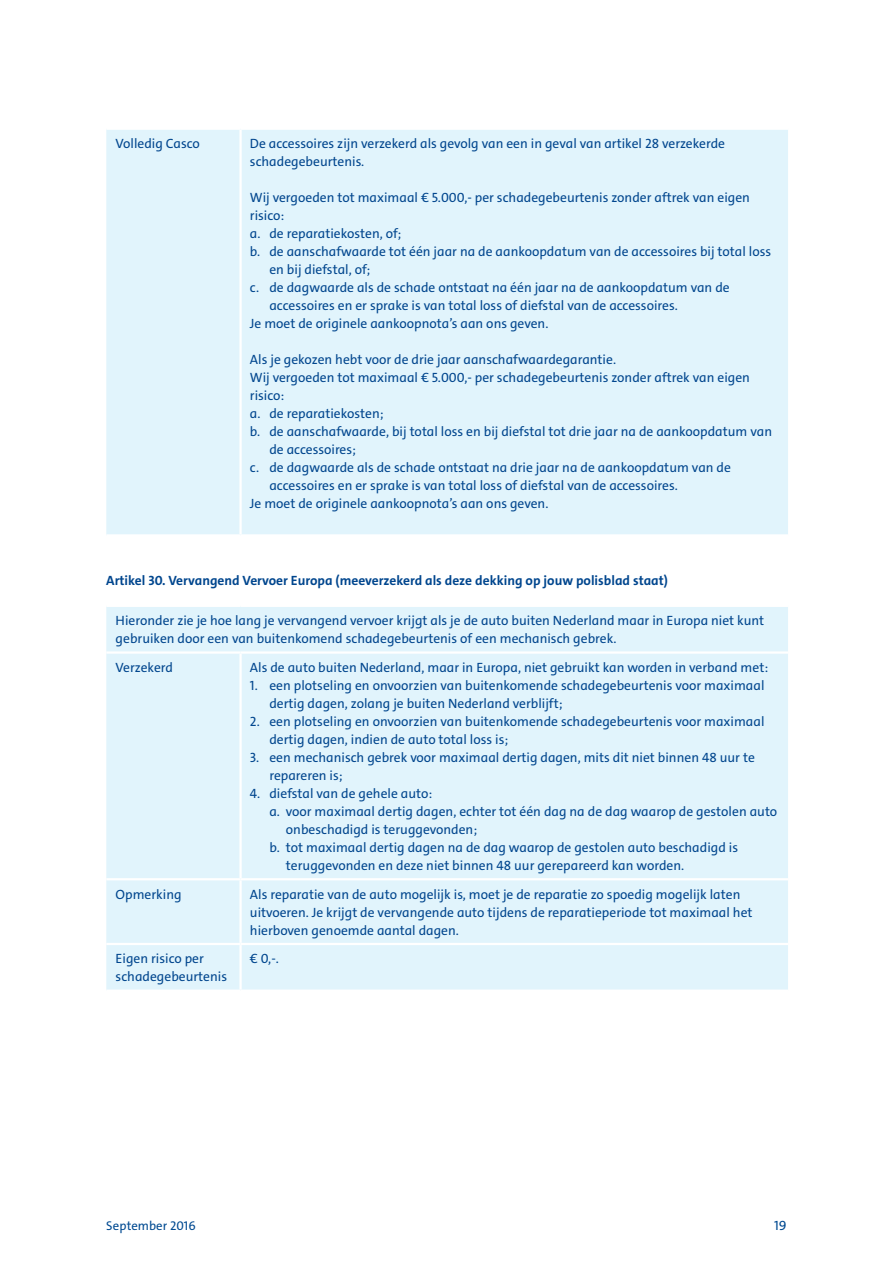
<style>
.page{position:relative;width:893px;height:1263px;background:#fff}
.page>*{position:absolute;margin:0;border:0;box-sizing:border-box;transform-origin:0 0}
.t1{font:13.5px/18px "The Sans C4 s";color:#01468e}
.t2{font:700 13.5px "The Sans C4 s";color:#01468e}
.t3{font:13.5px "The Sans C4 s";color:#014a91}
.t4{font:12.75px "The Sans C4 s";color:#014a91}
</style>
<div class="page">
<div style="left:106px;top:607px;width:682px;height:382px;background:#e1f4fc"></div>
<hr style="left:106px;top:651px;width:135px;height:3px;background:#fff">
<hr style="left:241px;top:651px;width:547px;height:3px;background:#fff">
<hr style="left:239px;top:654px;width:3px;height:224px;background:#fff">
<hr style="left:106px;top:878px;width:135px;height:2px;background:#fff">
<hr style="left:241px;top:878px;width:547px;height:2px;background:#fff">
<hr style="left:239px;top:880px;width:3px;height:63px;background:#fff">
<hr style="left:106px;top:943px;width:135px;height:2px;background:#fff">
<hr style="left:241px;top:943px;width:547px;height:2px;background:#fff">
<hr style="left:239px;top:945px;width:3px;height:44px;background:#fff">
<div style="left:106px;top:130px;width:682px;height:404px;background:#e1f4fc"></div>
<hr style="left:239px;top:130px;width:3px;height:404px;background:#fff">
<p class="t1" style="left:116px;top:135px;width:86px">Volledig Casco</p>
<p class="t1" style="left:250px;top:135px;width:477px">De accessoires zijn verzekerd als gevolg van een in geval van artikel 28 verzekerde schadegebeurtenis.</p>
<p class="t1" style="left:250px;top:189px;width:502px">Wij vergoeden tot maximaal € 5.000,- per schadegebeurtenis zonder aftrek van eigen</p>
<p class="t1" style="left:250px;top:207px;width:36px">risico:</p>
<p class="t1" style="left:250px;top:225px;width:153px">a. de reparatiekosten, of;</p>
<p class="t1" style="left:250px;top:243px;width:523px">b. de aanschafwaarde tot één jaar na de aankoopdatum van de accessoires bij total loss</p>
<p class="t1" style="left:269px;top:261px;width:102px">en bij diefstal, of;</p>
<p class="t1" style="left:250px;top:279px;width:481px">c. de dagwaarde als de schade ontstaat na één jaar na de aankoopdatum van de</p>
<p class="t1" style="left:269px;top:297px;width:410px">accessoires en er sprake is van total loss of diefstal van de accessoires.</p>
<p class="t1" style="left:250px;top:315px;width:300px">Je moet de originele aankoopnota’s aan ons geven.</p>
<p class="t1" style="left:250px;top:351px;width:368px">Als je gekozen hebt voor de drie jaar aanschafwaardegarantie.</p>
<p class="t1" style="left:250px;top:369px;width:502px">Wij vergoeden tot maximaal € 5.000,- per schadegebeurtenis zonder aftrek van eigen</p>
<p class="t1" style="left:250px;top:387px;width:36px">risico:</p>
<p class="t1" style="left:250px;top:405px;width:135px">a. de reparatiekosten;</p>
<p class="t1" style="left:250px;top:423px;width:524px">b. de aanschafwaarde, bij total loss en bij diefstal tot drie jaar na de aankoopdatum van</p>
<p class="t1" style="left:269px;top:441px;width:88px">de accessoires;</p>
<p class="t1" style="left:250px;top:459px;width:482px">c. de dagwaarde als de schade ontstaat na drie jaar na de aankoopdatum van de</p>
<p class="t1" style="left:269px;top:477px;width:410px">accessoires en er sprake is van total loss of diefstal van de accessoires.</p>
<p class="t1" style="left:250px;top:495px;width:300px">Je moet de originele aankoopnota’s aan ons geven.</p>
<p class="t2" style="left:106px;top:571px;width:563px">Artikel 30. Vervangend Vervoer Europa (meeverzekerd als deze dekking op jouw polisblad staat)</p>
<p class="t1" style="left:116px;top:612px;width:650px">Hieronder zie je hoe lang je vervangend vervoer krijgt als je de auto buiten Nederland maar in Europa niet kunt gebruiken door een van buitenkomend schadegebeurtenis of een mechanisch gebrek.</p>
<p class="t1" style="left:116px;top:658px;width:59px">Verzekerd</p>
<p class="t1" style="left:250px;top:658px;width:520px">Als de auto buiten Nederland, maar in Europa, niet gebruikt kan worden in verband met:</p>
<p class="t1" style="left:269px;top:676px;width:497px;text-indent:-19px">1. een plotseling en onvoorzien van buitenkomende schadegebeurtenis voor maximaal dertig dagen, zolang je buiten Nederland verblijft;</p>
<p class="t1" style="left:269px;top:712px;width:497px;text-indent:-19px">2. een plotseling en onvoorzien van buitenkomende schadegebeurtenis voor maximaal dertig dagen, indien de auto total loss is;</p>
<p class="t1" style="left:269px;top:748px;width:487px;text-indent:-19px">3. een mechanisch gebrek voor maximaal dertig dagen, mits dit niet binnen 48 uur te repareren is;</p>
<p class="t1" style="left:250px;top:784px;width:184px">4. diefstal van de gehele auto:</p>
<p class="t1" style="left:269px;top:802px;width:509px">a. voor maximaal dertig dagen, echter tot één dag na de dag waarop de gestolen auto</p>
<p class="t1" style="left:286px;top:820px;width:193px">onbeschadigd is teruggevonden;</p>
<p class="t1" style="left:269px;top:838px;width:470px">b. tot maximaal dertig dagen na de dag waarop de gestolen auto beschadigd is</p>
<p class="t1" style="left:286px;top:856px;width:400px">teruggevonden en deze niet binnen 48 uur gerepareerd kan worden.</p>
<p class="t1" style="left:116px;top:885px;width:68px">Opmerking</p>
<p class="t1" style="left:250px;top:885px;width:504px">Als reparatie van de auto mogelijk is, moet je de reparatie zo spoedig mogelijk laten uitvoeren. Je krijgt de vervangende auto tijdens de reparatieperiode tot maximaal het hierboven genoemde aantal dagen.</p>
<p class="t1" style="left:116px;top:950px;width:113px">Eigen risico per schadegebeurtenis</p>
<p class="t1" style="left:250px;top:950px;width:30px">€ 0,-.</p>
<p class="t4" style="left:106px;top:1217px;width:91px">September 2016</p>
<p class="t3" style="left:774px;top:1217px;width:14px">19</p>
</div>
